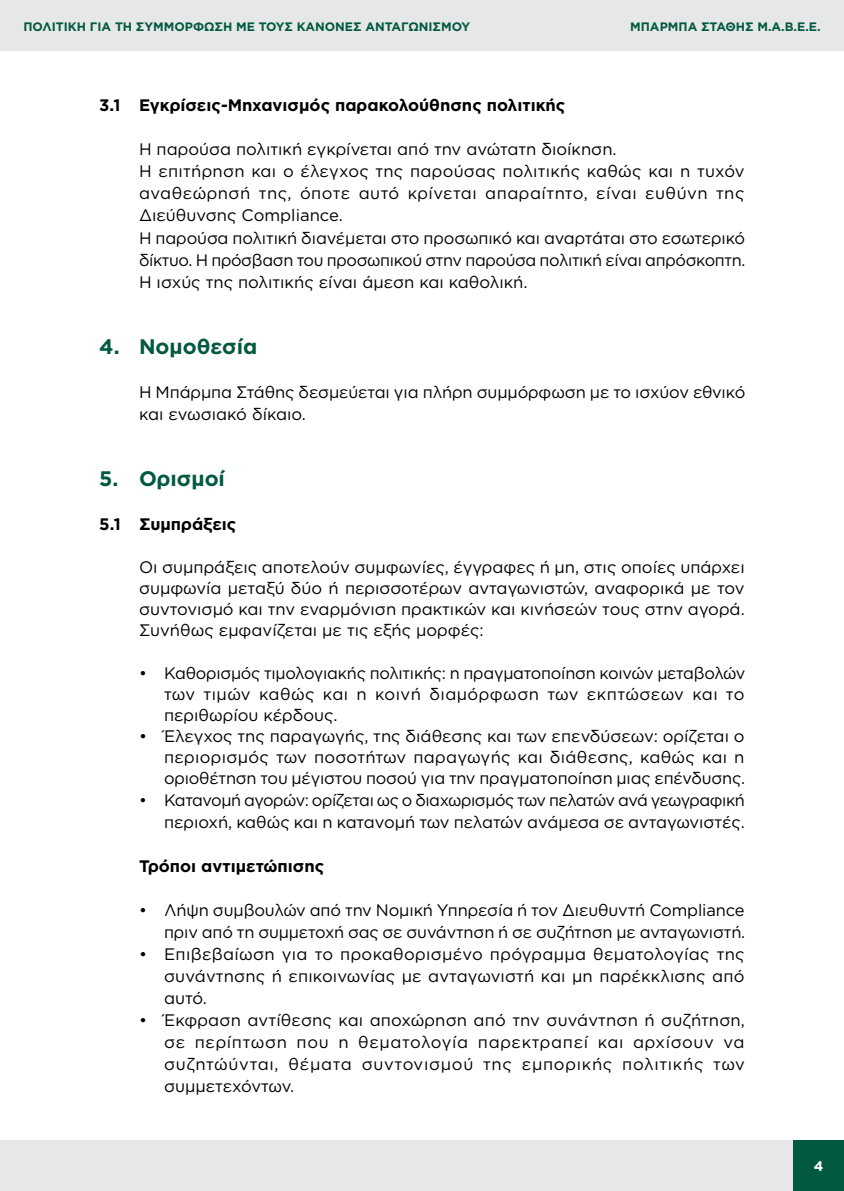
<style>
.page{position:relative;width:844px;height:1191px;background:#fff}
.page>*{position:absolute;margin:0;border:0;box-sizing:border-box;transform-origin:0 0}
.t1{font:700 21px "Gotham Greek";color:#005940}
.t2{font:16.62px/22.1px "Gotham Greek";letter-spacing:-.005em;color:#000;text-align:justify}
.t3{font:16.62px/22.1px "Gotham Greek";letter-spacing:-.025em;color:#000;text-align:right}
.t4{font:700 16.62px "Gotham Greek";color:#000}
.t5{font:700 14px "Gotham Greek";color:#fff}
.t6{font:700 12.25px "Gotham Greek";color:#005940}
</style>
<div class="page">
<div style="left:0;top:0;width:843px;height:50px;background:#e6e7e8"></div>
<div style="left:0;top:1140px;width:843px;height:51px;background:#e6e7e8"></div>
<div style="left:793px;top:1140px;width:50px;height:51px;background:#005940"></div>
<p class="t6" style="left:23px;top:19px;width:448px">ΠΟΛΙΤΙΚΗ ΓΙΑ ΤΗ ΣΥΜΜΟΡΦΩΣΗ ΜΕ ΤΟΥΣ ΚΑΝΟΝΕΣ ΑΝΤΑΓΩΝΙΣΜΟΥ</p>
<p class="t6" style="left:630px;top:19px;width:192px">ΜΠΆΡΜΠΑ ΣΤΆΘΗΣ Μ.Α.Β.Ε.Ε.</p>
<p class="t4" style="left:99px;top:96px;width:467px">3.1 Εγκρίσεις-Μηχανισμός παρακολούθησης πολιτικής</p>
<p class="t2" style="left:139px;top:138px;width:608px;text-align:left">Η παρούσα πολιτική εγκρίνεται από την ανώτατη διοίκηση.<br>Η επιτήρηση και ο έλεγχος της παρούσας πολιτικής καθώς και η τυχόν αναθεώρησή της, όποτε αυτό κρίνεται απαραίτητο, είναι ευθύνη της Διεύθυνσης Compliance.<br>Η παρούσα πολιτική διανέμεται στο προσωπικό και αναρτάται στο εσωτερικό δίκτυο. Η πρόσβαση του προσωπικού στην παρούσα πολιτική είναι απρόσκοπτη.<br>Η ισχύς της πολιτικής είναι άμεση και καθολική.</p>
<p class="t1" style="left:99px;top:334px;width:159px">4. Νομοθεσία</p>
<p class="t2" style="left:139px;top:380px;width:607px">Η Μπάρμπα Στάθης δεσμεύεται για πλήρη συμμόρφωση με το ισχύον εθνικό και ενωσιακό δίκαιο.</p>
<p class="t1" style="left:99px;top:466px;width:127px">5. Ορισμοί</p>
<p class="t4" style="left:99px;top:514px;width:139px">5.1 Συμπράξεις</p>
<p class="t2" style="left:139px;top:556px;width:607px;line-height:21.2px">Οι συμπράξεις αποτελούν συμφωνίες, έγγραφες ή μη, στις οποίες υπάρχει συμφωνία μεταξύ δύο ή περισσοτέρων ανταγωνιστών, αναφορικά με τον συντονισμό και την εναρμόνιση πρακτικών και κινήσεών τους στην αγορά.<br>Συνήθως εμφανίζεται με τις εξής μορφές:</p>
<p class="t2" style="left:164px;top:662px;width:582px;line-height:21.2px;text-indent:-25px">• Καθορισμός τιμολογιακής πολιτικής: η πραγματοποίηση κοινών μεταβολών των τιμών καθώς και η κοινή διαμόρφωση των εκπτώσεων και το περιθωρίου κέρδους.</p>
<p class="t2" style="left:164px;top:725px;width:582px;line-height:21.2px;text-indent:-25px">• Έλεγχος της παραγωγής, της διάθεσης και των επενδύσεων: ορίζεται ο περιορισμός των ποσοτήτων παραγωγής και διάθεσης, καθώς και η οριοθέτηση του μέγιστου ποσού για την πραγματοποίηση μιας επένδυσης.</p>
<p class="t3" style="left:139px;top:788px;width:607px">• Κατανομή αγορών: ορίζεται ως ο διαχωρισμός των πελατών ανά γεωγραφική περιοχή, καθώς και η κατανομή των πελατών ανάμεσα σε ανταγωνιστές.</p>
<p class="t4" style="left:139px;top:856px;width:187px">Τρόποι αντιμετώπισης</p>
<p class="t2" style="left:139px;top:898px;width:607px;text-align:right">• Λήψη συμβουλών από την Νομική Υπηρεσία ή τον Διευθυντή Compliance πριν από τη συμμετοχή σας σε συνάντηση ή σε συζήτηση με ανταγωνιστή.</p>
<p class="t2" style="left:164px;top:942px;width:582px;text-indent:-25px">• Επιβεβαίωση για το προκαθορισμένο πρόγραμμα θεματολογίας της συνάντησης ή επικοινωνίας με ανταγωνιστή και μη παρέκκλισης από αυτό.</p>
<p class="t2" style="left:164px;top:1008px;width:582px;text-indent:-25px">• Έκφραση αντίθεσης και αποχώρηση από την συνάντηση ή συζήτηση, σε περίπτωση που η θεματολογία παρεκτραπεί και αρχίσουν να συζητώύνται, θέματα συντονισμού της εμπορικής πολιτικής των συμμετεχόντων.</p>
<p class="t5" style="left:813px;top:1157px;width:11px">4</p>
</div>
